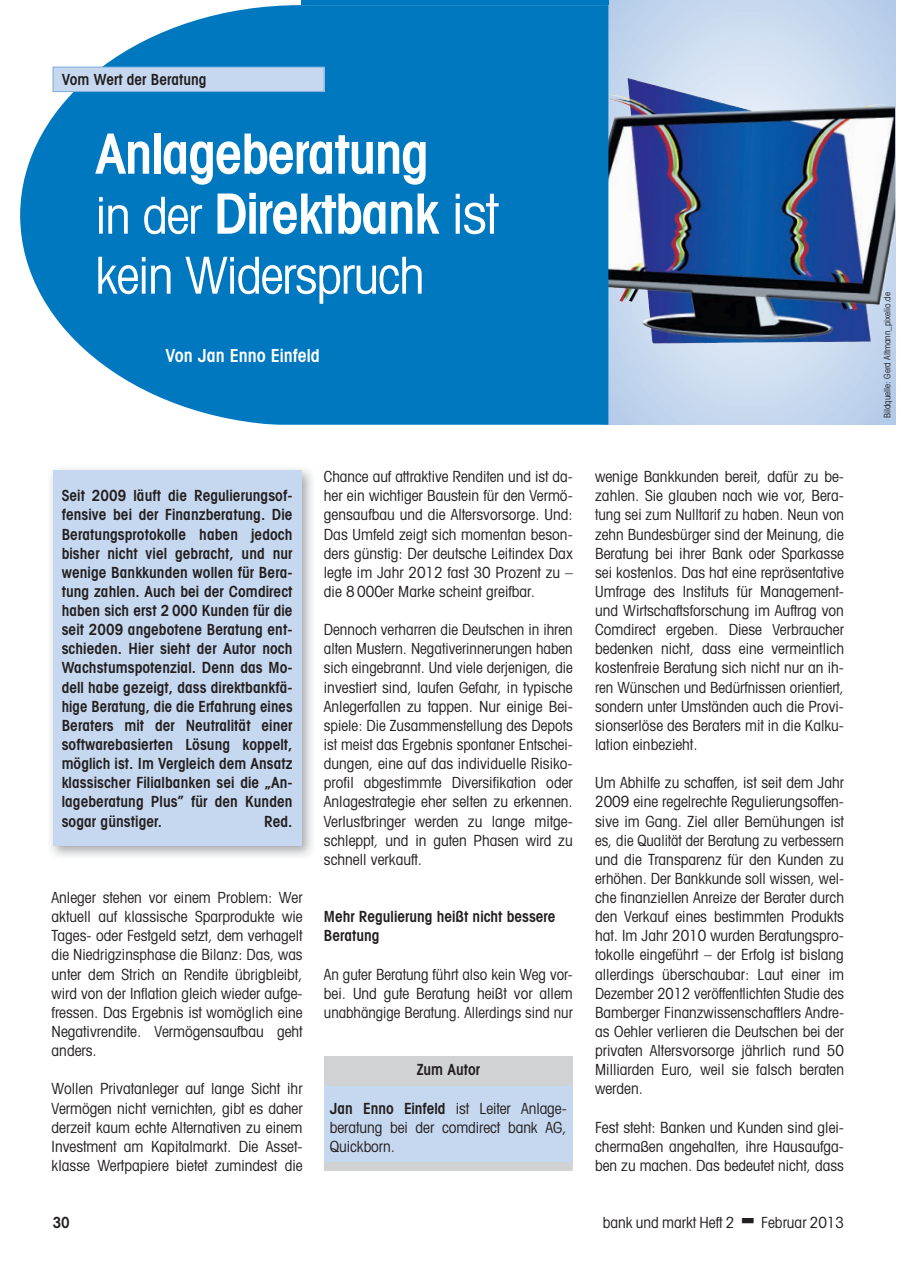
<style>
.page{position:relative;width:901px;height:1276px;background:#fff}
.page>*{position:absolute;margin:0;border:0;box-sizing:border-box;transform-origin:0 0}
.t1{font:600 condensed 55.5px/60px "Avant Garde";letter-spacing:-.025em;color:#fff}
.t2{font:condensed 51px "Avant Garde";letter-spacing:-.025em;color:#fff}
.t3{font:600 condensed 18px "Avant Garde";color:#fff}
.t4{font:condensed 15.3px/19.2px "Avant Garde";color:#231f20;text-align:justify}
.t5{font:600 condensed 15.3px/19.2px "Avant Garde";color:#231f20;text-align:justify}
.t6{font:condensed 9px "Avant Garde";color:#231f20}
.s1{font-weight:400;font-size:51px}
.s2{font-weight:400}
.s3{font-weight:600}
</style>
<div class="page">
<svg style="left:608px;top:0;width:287px;height:425px;background:#8197b9"></svg>
<img style="left:608px;top:81px;width:21px;height:21px">
<svg style="left:20px;top:5px;width:588px;height:420px;background:#1985c6"></svg>
<div style="left:301px;top:0;width:307px;height:5px;background:#0078c0"></div>
<div style="left:53px;top:67px;width:271px;height:25px;background:#c6d8ef"></div>
<div style="left:53px;top:67px;width:271px;height:25px;border:1px solid #7aabdb"></div>
<img style="left:50px;top:469px;width:263px;height:388px">
<div style="left:53px;top:471px;width:248px;height:375px;background:#c6d8ef"></div>
<div style="left:324px;top:1085px;width:248px;height:80px;background:#c6d8ef"></div>
<div style="left:324px;top:1056px;width:248px;height:30px;background:#d1d2d4"></div>
<div style="left:324px;top:1162px;width:248px;height:9px;background:#d1d2d4"></div>
<svg style="left:894px;top:0;width:2px;height:7px"></svg>
<p class="t5" style="left:62px;top:70px;width:146px">Vom Wert der Beratung</p>
<h1 class="t1" style="left:95px;top:123px;width:404px">Anlageberatung<br><span class="s1">in der</span> Direktbank <span class="s2">ist</span></h1>
<h2 class="t2" style="left:95px;top:244px;width:331px">kein Widerspruch</h2>
<p class="t3" style="left:165px;top:345px;width:156px">Von Jan Enno Einfeld</p>
<p class="t5" style="left:62px;top:486px;width:232px">Seit 2009 läuft die Regulierungsof&shy;fensive bei der Finanzberatung. Die Beratungsprotokolle haben jedoch bisher nicht viel gebracht, und nur wenige Bankkunden wollen für Bera&shy;tung zahlen. Auch bei der Comdirect haben sich erst 2 000 Kunden für die seit 2009 angebotene Beratung ent&shy;schieden. Hier sieht der Autor noch Wachstumspotenzial. Denn das Mo&shy;dell habe gezeigt, dass direktbankfä&shy;hige Beratung, die die Erfahrung eines Beraters mit der Neutralität einer softwarebasierten Lösung koppelt, möglich ist. Im Vergleich dem Ansatz klassischer Filialbanken sei die „An&shy;lageberatung Plus” für den Kunden sogar günstiger.</p>
<p class="t5" style="left:264px;top:811px;width:30px">Red.</p>
<p class="t4" style="left:52px;top:888px;width:252px">Anleger stehen vor einem Problem: Wer aktuell auf klassische Sparprodukte wie Tages- oder Festgeld setzt, dem verhagelt die Niedrigzinsphase die Bilanz: Das, was unter dem Strich an Rendite übrigbleibt, wird von der Inflation gleich wieder aufge&shy;fressen. Das Ergebnis ist womöglich eine Negativrendite. Vermögensaufbau geht anders.</p>
<p class="t4" style="left:52px;top:1079px;width:252px">Wollen Privatanleger auf lange Sicht ihr Vermögen nicht vernichten, gibt es daher derzeit kaum echte Alternativen zu einem Investment am Kapitalmarkt. Die Asset&shy;klasse Wertpapiere bietet zumindest die</p>
<p class="t4" style="left:324px;top:467px;width:250px">Chance auf attraktive Renditen und ist da&shy;her ein wichtiger Baustein für den Vermö&shy;gensaufbau und die Altersvorsorge. Und:<br>Das Umfeld zeigt sich momentan beson&shy;ders günstig: Der deutsche Leitindex Dax legte im Jahr 2012 fast 30 Prozent zu – die 8 000er Marke scheint greifbar.</p>
<p class="t4" style="left:324px;top:620px;width:250px">Dennoch verharren die Deutschen in ihren alten Mustern. Negativerinnerungen haben sich eingebrannt. Und viele derjenigen, die investiert sind, laufen Gefahr, in typische Anlegerfallen zu tappen. Nur einige Bei&shy;spiele: Die Zusammenstellung des Depots ist meist das Ergebnis spontaner Entschei&shy;dungen, eine auf das individuelle Risiko&shy;profil abgestimmte Diversifikation oder Anlagestrategie eher selten zu erkennen.<br>Verlustbringer werden zu lange mitge&shy;schleppt, und in guten Phasen wird zu schnell verkauft.</p>
<p class="t5" style="left:324px;top:907px;width:233px">Mehr Regulierung heißt nicht bessere<br>Beratung</p>
<p class="t4" style="left:324px;top:964px;width:250px">An guter Beratung führt also kein Weg vor&shy;bei. Und gute Beratung heißt vor allem unabhängige Beratung. Allerdings sind nur</p>
<p class="t5" style="left:416px;top:1060px;width:65px">Zum Autor</p>
<p class="t4" style="left:330px;top:1098px;width:238px"><span class="s3">Jan Enno Einfeld</span> ist Leiter Anlage&shy;beratung bei der comdirect bank AG, Quickborn.</p>
<p class="t4" style="left:595px;top:467px;width:250px">wenige Bankkunden bereit, dafür zu be&shy;zahlen. Sie glauben nach wie vor, Bera&shy;tung sei zum Nulltarif zu haben. Neun von zehn Bundesbürger sind der Meinung, die Beratung bei ihrer Bank oder Sparkasse sei kostenlos. Das hat eine repräsentative Umfrage des Instituts für Management&shy;und Wirtschaftsforschung im Auftrag von Comdirect ergeben. Diese Verbraucher bedenken nicht, dass eine vermeintlich kostenfreie Beratung sich nicht nur an ih&shy;ren Wünschen und Bedürfnissen orientiert, sondern unter Umständen auch die Provi&shy;sionserlöse des Beraters mit in die Kalku&shy;lation einbezieht.</p>
<p class="t4" style="left:595px;top:773px;width:250px">Um Abhilfe zu schaffen, ist seit dem Jahr 2009 eine regelrechte Regulierungsoffen&shy;sive im Gang. Ziel aller Bemühungen ist es, die Qualität der Beratung zu verbessern und die Transparenz für den Kunden zu erhöhen. Der Bankkunde soll wissen, wel&shy;che finanziellen Anreize der Berater durch den Verkauf eines bestimmten Produkts hat. Im Jahr 2010 wurden Beratungspro&shy;tokolle eingeführt – der Erfolg ist bislang allerdings überschaubar: Laut einer im Dezember 2012 veröffentlichten Studie des Bamberger Finanzwissenschaftlers Andre&shy;as Oehler verlieren die Deutschen bei der privaten Altersvorsorge jährlich rund 50<br>Milliarden Euro, weil sie falsch beraten werden.</p>
<p class="t4" style="left:595px;top:1117px;width:250px">Fest steht: Banken und Kunden sind glei&shy;chermaßen angehalten, ihre Hausaufga&shy;ben zu machen. Das bedeutet nicht, dass</p>
<p class="t5" style="left:53px;top:1213px;width:19px">30</p>
<p class="t4" style="left:602px;top:1213px;width:133px">bank und markt Heft 2</p>
<p class="t4" style="left:761px;top:1213px;width:84px">Februar 2013</p>
<p class="t6" style="left:881px;top:418px;width:127px;rotate:-90deg">Bildquelle: Gerd Altmann_pixelio.de</p>
</div>
